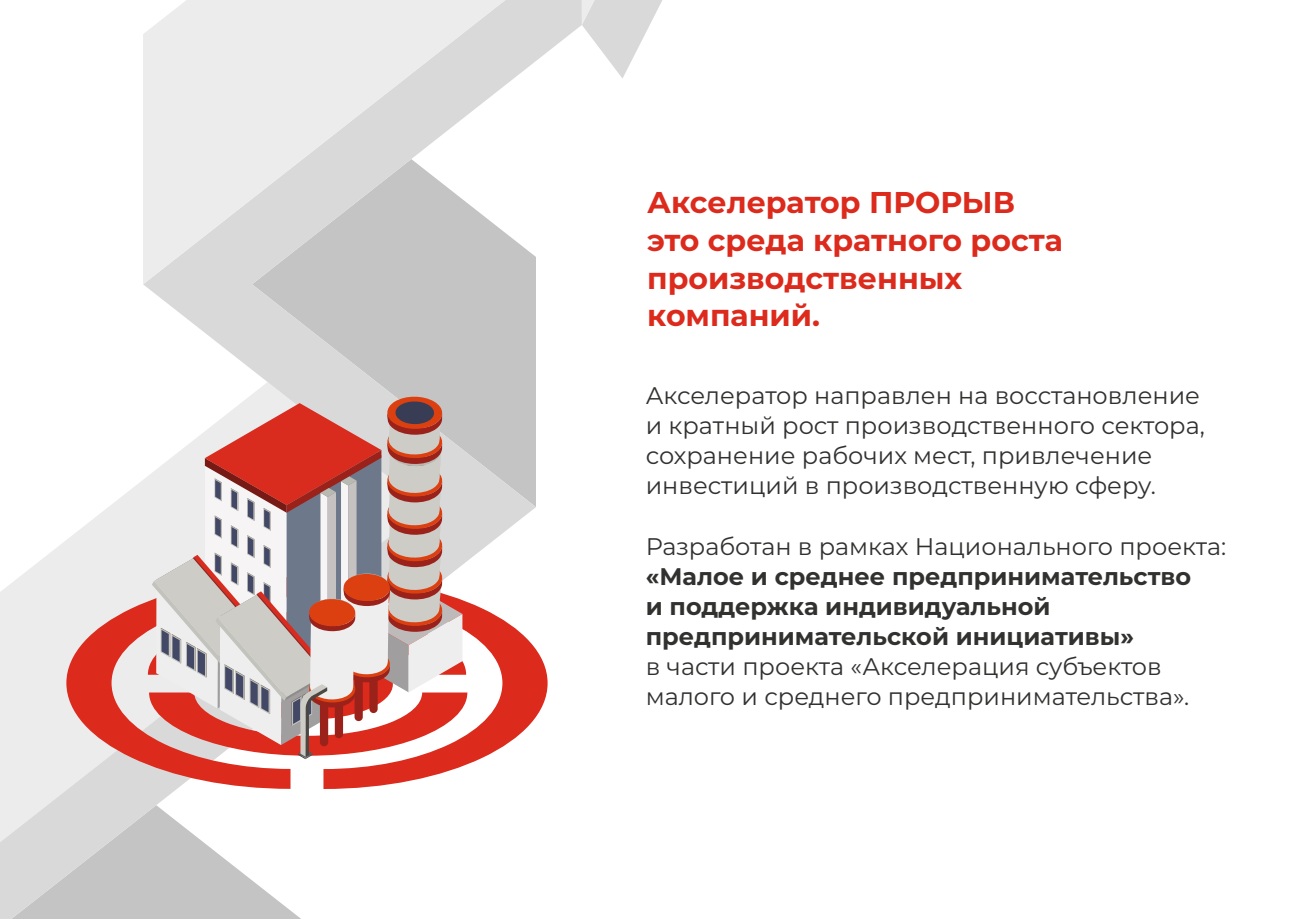
<style>
.page{position:relative;width:1289px;height:919px;background:#fff}
.page>*{position:absolute;margin:0;border:0;box-sizing:border-box;transform-origin:0 0}
.t1{font:700 30px/37.7px "Montserrat";color:#dc2a1c}
.t2{font:24px/30.2px "Montserrat";color:#313130}
.t3{font:700 24px/30.2px "Montserrat";color:#313130}
</style>
<div class="page">
<svg style="left:0;top:284px;width:548px;height:634px"></svg>
<svg style="left:143px;top:0;width:519px;height:284px"></svg>
<svg style="left:66px;top:395px;width:481px;height:393px"></svg>
<p class="t1" style="left:647px;top:184px;width:417px">Акселератор ПРОРЫВ это среда кратного роста производственных компаний.</p>
<p class="t2" style="left:645px;top:380px;width:560px">Акселератор направлен на восстановление и кратный рост производственного сектора, сохранение рабочих мест, привлечение инвестиций в производственную сферу.</p>
<p class="t2" style="left:645px;top:531px;width:582px">Разработан в рамках Национального проекта:</p>
<p class="t3" style="left:645px;top:561px;width:547px">«Малое и среднее предпринимательство и поддержка индивидуальной предпринимательской инициативы»</p>
<p class="t2" style="left:645px;top:651px;width:545px">в части проекта «Акселерация субъектов малого и среднего предпринимательства».</p>
</div>
